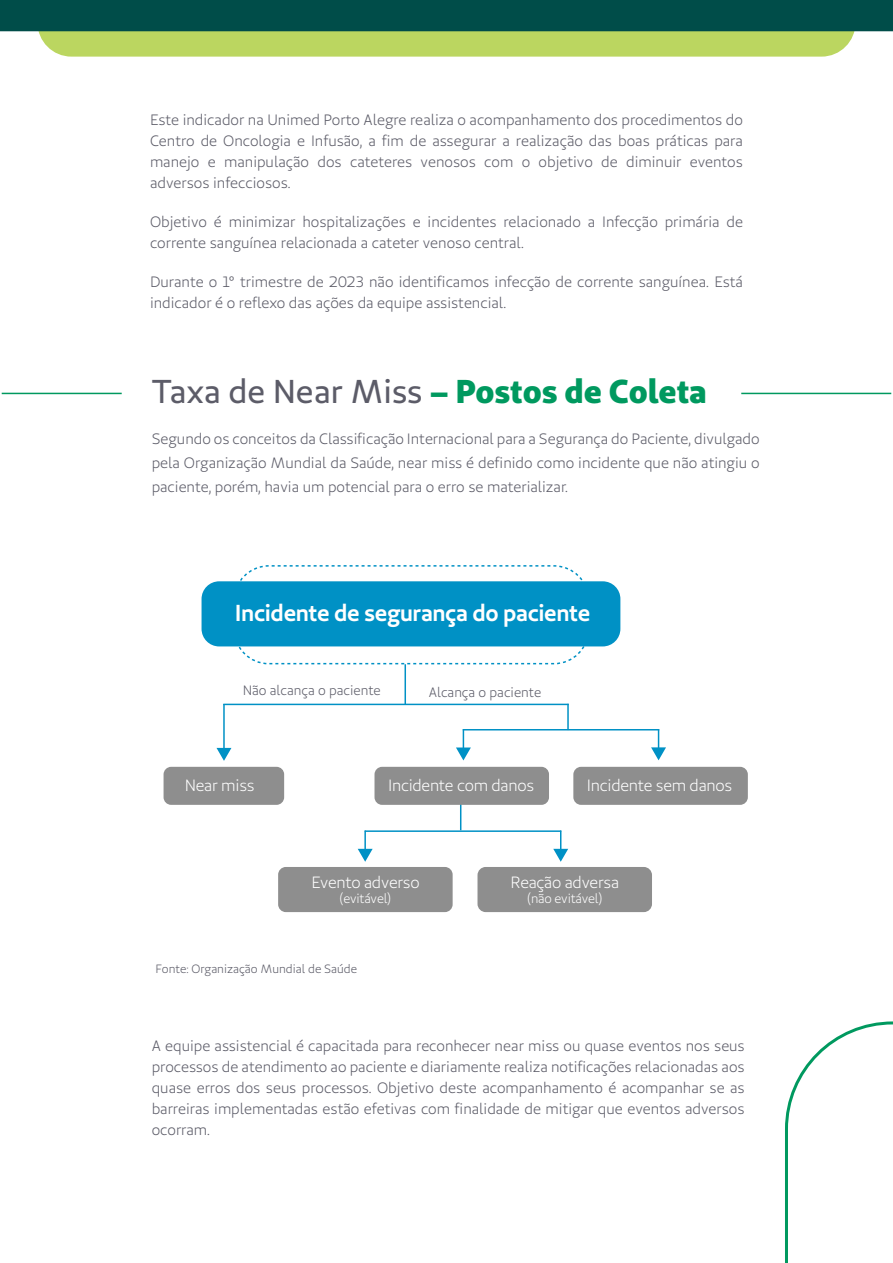
<style>
.page{position:relative;width:893px;height:1263px;background:#fff}
.page>*{position:absolute;margin:0;border:0;box-sizing:border-box;transform-origin:0 0}
.t1{font:700 33px "Unimed Sans 2020 Extra";letter-spacing:-.005em;color:#00995f}
.t2{font:700 23.1px "Unimed Sans 2020 Semi";letter-spacing:-.015em;color:#fff}
.t3{font:16.35px "Unimed Sans 2020 Book";letter-spacing:-.015em;color:#fff}
.t4{font:15px/21px "Unimed Sans 2020 Book";color:#5c5c68;text-align:justify}
.t5{font:13.65px "Unimed Sans 2020 Book";color:#5c5c68}
.t6{font:13.05px "Unimed Sans 2020 Book";letter-spacing:-.015em;color:#fff}
.t7{font:12px "Unimed Sans 2020 Book";color:#5c5c68}
.s1{font-family:"Unimed Sans 2020 Regular";font-weight:400;color:#5c5c68}
</style>
<div class="page">
<svg style="left:0;top:0;width:893px;height:57px;background:#588c5b"></svg>
<svg style="left:785px;top:1021px;width:108px;height:242px"></svg>
<hr style="left:2px;top:393px;width:120px;height:1px;background:#00995f">
<hr style="left:741px;top:393px;width:150px;height:1px;background:#00995f">
<div style="left:278px;top:867px;width:175px;height:45px;background:#8e8e8e;border-radius:8px"></div>
<div style="left:477px;top:867px;width:175px;height:45px;background:#8e8e8e;border-radius:8px"></div>
<div style="left:573px;top:767px;width:175px;height:38px;background:#8e8e8e;border-radius:8px"></div>
<div style="left:164px;top:767px;width:120px;height:38px;background:#8e8e8e;border-radius:8px"></div>
<div style="left:233px;top:565px;width:356px;height:99px;border:2px dashed #0091c5;border-radius:34px"></div>
<div style="left:202px;top:581px;width:418px;height:65px;background:#0091c5;border-radius:18px"></div>
<hr style="left:404px;top:664px;width:2px;height:40px;background:#0091c5">
<hr style="left:567px;top:704px;width:2px;height:26px;background:#0091c5">
<hr style="left:223px;top:704px;width:346px;height:1px;background:#0091c5">
<hr style="left:463px;top:729px;width:196px;height:1px;background:#0091c5">
<hr style="left:223px;top:704px;width:2px;height:46px;background:#0091c5">
<svg style="left:216px;top:748px;width:15px;height:13px"></svg>
<svg style="left:651px;top:729px;width:15px;height:31px"></svg>
<svg style="left:456px;top:729px;width:15px;height:31px"></svg>
<hr style="left:364px;top:830px;width:2px;height:21px;background:#0091c5">
<svg style="left:358px;top:849px;width:15px;height:13px"></svg>
<svg style="left:553px;top:830px;width:15px;height:32px"></svg>
<svg style="left:460px;top:805px;width:1px;height:25px"></svg>
<hr style="left:365px;top:830px;width:196px;height:2px;background:#0091c5">
<div style="left:374px;top:767px;width:175px;height:38px;background:#8e8e8e;border-radius:8px"></div>
<p class="t4" style="left:150px;top:109px;width:594px">Este indicador na Unimed Porto Alegre realiza o acompanhamento dos procedimentos do Centro de Oncologia e Infusão, a fim de assegurar a realização das boas práticas para manejo e manipulação dos cateteres venosos com o objetivo de diminuir eventos adversos infecciosos.</p>
<p class="t4" style="left:150px;top:211px;width:594px">Objetivo é minimizar hospitalizações e incidentes relacionado a Infecção primária de corrente sanguínea relacionada a cateter venoso central.</p>
<p class="t4" style="left:150px;top:271px;width:594px">Durante o 1° trimestre de 2023 não identificamos infecção de corrente sanguínea. Está indicador é o reflexo das ações da equipe assistencial.</p>
<h1 class="t1" style="left:152px;top:369px;width:556px"><span class="s1">Taxa de Near Miss</span> – Postos de Coleta</h1>
<p class="t4" style="left:152px;top:427px;width:609px;line-height:24px">Segundo os conceitos da Classificação Internacional para a Segurança do Paciente, divulgado pela Organização Mundial da Saúde, near miss é definido como incidente que não atingiu o paciente, porém, havia um potencial para o erro se materializar.</p>
<h2 class="t2" style="left:235px;top:598px;width:357px">Incidente de segurança do paciente</h2>
<p class="t5" style="left:243px;top:682px;width:139px">Não alcança o paciente</p>
<p class="t5" style="left:429px;top:684px;width:114px">Alcança o paciente</p>
<p class="t3" style="left:185px;top:775px;width:71px">Near miss</p>
<p class="t3" style="left:587px;top:775px;width:147px">Incidente sem danos</p>
<p class="t3" style="left:388px;top:775px;width:148px">Incidente com danos</p>
<p class="t3" style="left:311px;top:872px;width:110px">Evento adverso</p>
<p class="t6" style="left:340px;top:890px;width:53px">(evitável)</p>
<p class="t7" style="left:156px;top:961px;width:203px">Fonte: Organização Mundial de Saúde</p>
<p class="t3" style="left:511px;top:872px;width:110px">Reação adversa</p>
<p class="t6" style="left:528px;top:890px;width:76px">(não evitável)</p>
<p class="t4" style="left:152px;top:1035px;width:594px">A equipe assistencial é capacitada para reconhecer near miss ou quase eventos nos seus processos de atendimento ao paciente e diariamente realiza notificações relacionadas aos quase erros dos seus processos. Objetivo deste acompanhamento é acompanhar se as barreiras implementadas estão efetivas com finalidade de mitigar que eventos adversos ocorram.</p>
</div>
